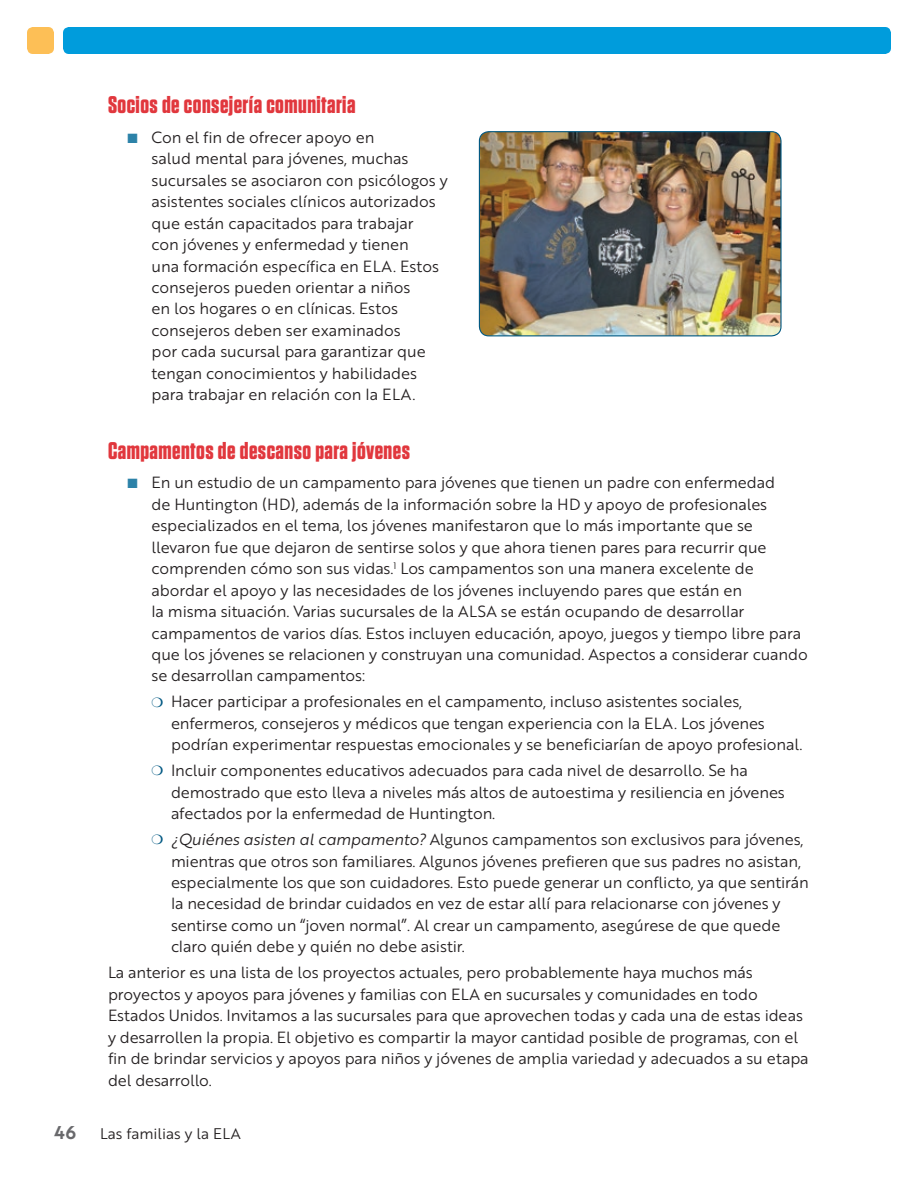
<style>
.page{position:relative;width:918px;height:1188px;background:#fff}
.page>*{position:absolute;margin:0;border:0;box-sizing:border-box;transform-origin:0 0}
.t1{font:700 24px "Tungsten";letter-spacing:.02em;color:#e1373d}
.t2{font:18px "Brother 1816 Bold";color:#69696c}
.t3{font:15.75px/21.5px "Brother 1816 Book";letter-spacing:-.01em;color:#231f20}
.t4{font:15px "Brother 1816 Book";color:#231f20}
.s1{color:#2c82a8}
.s2{color:#005882}
.s3{font-family:"Brother 1816 Book Italic"}
</style>
<div class="page">
<div style="left:63px;top:27px;width:828px;height:27px;background:#009cdc;border-radius:6px"></div>
<div style="left:27px;top:27px;width:27px;height:27px;background:#fdbf56;border-radius:6px"></div>
<img style="left:479px;top:133px;width:301px;height:203px">
<div style="left:479px;top:131px;width:303px;height:205px;border:1px solid #005882;border-radius:9px"></div>
<h1 class="t1" style="left:108px;top:92px;width:249px">Socios de consejería comunitaria</h1>
<p class="t3" style="left:152px;top:126px;width:298px;text-indent:-24px"><span class="s1">■</span> Con el fin de ofrecer apoyo en<br>salud mental para jóvenes, muchas sucursales se asociaron con psicólogos y asistentes sociales clínicos autorizados que están capacitados para trabajar<br>con jóvenes y enfermedad y tienen<br>una formación específica en ELA. Estos consejeros pueden orientar a niños<br>en los hogares o en clínicas. Estos consejeros deben ser examinados<br>por cada sucursal para garantizar que tengan conocimientos y habilidades para trabajar en relación con la ELA.</p>
<h1 class="t1" style="left:108px;top:438px;width:303px">Campamentos de descanso para jóvenes</h1>
<p class="t3" style="left:152px;top:471px;width:658px;text-indent:-24px"><span class="s1">■</span> En un estudio de un campamento para jóvenes que tienen un padre con enfermedad<br>de Huntington (HD), además de la información sobre la HD y apoyo de profesionales especializados en el tema, los jóvenes manifestaron que lo más importante que se llevaron fue que dejaron de sentirse solos y que ahora tienen pares para recurrir que comprenden cómo son sus vidas.<sup>1</sup> Los campamentos son una manera excelente de abordar el apoyo y las necesidades de los jóvenes incluyendo pares que están en<br>la misma situación. Varias sucursales de la ALSA se están ocupando de desarrollar campamentos de varios días. Estos incluyen educación, apoyo, juegos y tiempo libre para que los jóvenes se relacionen y construyan una comunidad. Aspectos a considerar cuando se desarrollan campamentos:</p>
<p class="t3" style="left:171px;top:690px;width:633px;text-indent:-19px"><span class="s2">❍</span> Hacer participar a profesionales en el campamento, incluso asistentes sociales, enfermeros, consejeros y médicos que tengan experiencia con la ELA. Los jóvenes podrían experimentar respuestas emocionales y se beneficiarían de apoyo profesional.</p>
<p class="t3" style="left:171px;top:759px;width:615px;text-indent:-19px"><span class="s2">❍</span> Incluir componentes educativos adecuados para cada nivel de desarrollo. Se ha demostrado que esto lleva a niveles más altos de autoestima y resiliencia en jóvenes afectados por la enfermedad de Huntington.</p>
<p class="t3" style="left:171px;top:828px;width:639px;text-indent:-19px"><span class="s2">❍</span> <span class="s3">¿Quiénes asisten al campamento?</span> Algunos campamentos son exclusivos para jóvenes, mientras que otros son familiares. Algunos jóvenes prefieren que sus padres no asistan, especialmente los que son cuidadores. Esto puede generar un conflicto, ya que sentirán la necesidad de brindar cuidados en vez de estar allí para relacionarse con jóvenes y sentirse como un “joven normal”. Al crear un campamento, asegúrese de que quede claro quién debe y quién no debe asistir.</p>
<p class="t3" style="left:108px;top:961px;width:702px">La anterior es una lista de los proyectos actuales, pero probablemente haya muchos más proyectos y apoyos para jóvenes y familias con ELA en sucursales y comunidades en todo Estados Unidos. Invitamos a las sucursales para que aprovechen todas y cada una de estas ideas y desarrollen la propia. El objetivo es compartir la mayor cantidad posible de programas, con el fin de brindar servicios y apoyos para niños y jóvenes de amplia variedad y adecuados a su etapa del desarrollo.</p>
<p class="t2" style="left:54px;top:1119px;width:24px">46</p>
<p class="t4" style="left:100px;top:1122px;width:142px">Las familias y la ELA</p>
</div>
